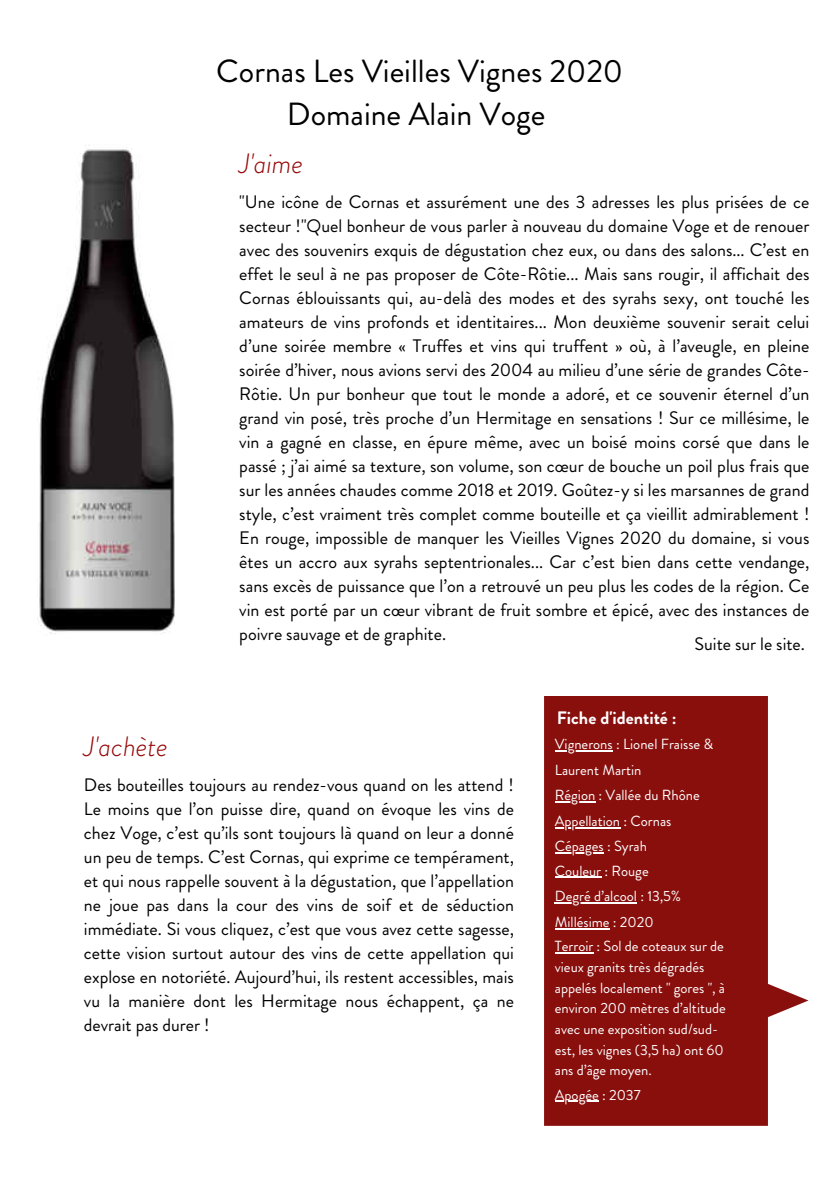
<style>
.page{position:relative;width:839px;height:1191px;background:#fff}
.page>*{position:absolute;margin:0;border:0;box-sizing:border-box;transform-origin:0 0}
.t1{font:32px/43.6px "Brandon Grotesque";color:#000;text-align:center}
.t2{font:italic 300 28px "Brandon Grotesque";color:#960607}
.t3{font:18px/24px "Brandon Grotesque";color:#000;text-align:justify}
.t4{font:700 18px "Brandon Grotesque";color:#fff}
.t5{font:14.6px/20.8px "Brandon Grotesque";color:#fff}
</style>
<div class="page">
<svg style="left:544px;top:696px;width:264px;height:430px;fill:#890f0d"></svg>
<img style="left:38px;top:145px;width:136px;height:489px">
<hr style="left:555px;top:750px;width:57px;height:1px;background:#fff">
<hr style="left:555px;top:801px;width:40px;height:2px;background:#fff">
<hr style="left:555px;top:827px;width:65px;height:1px;background:#fff">
<hr style="left:555px;top:877px;width:46px;height:1px;background:#fff">
<hr style="left:555px;top:903px;width:82px;height:1px;background:#fff">
<hr style="left:555px;top:928px;width:54px;height:1px;background:#fff">
<hr style="left:555px;top:853px;width:48px;height:1px;background:#fff">
<hr style="left:555px;top:952px;width:38px;height:1px;background:#fff">
<hr style="left:555px;top:1101px;width:43px;height:1px;background:#fff">
<h1 class="t1" style="left:216px;top:49px;width:408px">Cornas Les Vieilles Vignes 2020<br>Domaine Alain Voge</h1>
<h2 class="t2" style="left:239px;top:145px;width:65px">J'aime</h2>
<p class="t3" style="left:239px;top:190px;width:571px">"Une icône de Cornas et assurément une des 3 adresses les plus prisées de ce secteur !"Quel bonheur de vous parler à nouveau du domaine Voge et de renouer avec des souvenirs exquis de dégustation chez eux, ou dans des salons... C’est en effet le seul à ne pas proposer de Côte-Rôtie... Mais sans rougir, il affichait des Cornas éblouissants qui, au-delà des modes et des syrahs sexy, ont touché les amateurs de vins profonds et identitaires... Mon deuxième souvenir serait celui d’une soirée membre « Truffes et vins qui truffent » où, à l’aveugle, en pleine soirée d’hiver, nous avions servi des 2004 au milieu d’une série de grandes Côte-Rôtie. Un pur bonheur que tout le monde a adoré, et ce souvenir éternel d’un grand vin posé, très proche d’un Hermitage en sensations ! Sur ce millésime, le vin a gagné en classe, en épure même, avec un boisé moins corsé que dans le passé ; j’ai aimé sa texture, son volume, son cœur de bouche un poil plus frais que sur les années chaudes comme 2018 et 2019. Goûtez-y si les marsannes de grand style, c’est vraiment très complet comme bouteille et ça vieillit admirablement !<br>En rouge, impossible de manquer les Vieilles Vignes 2020 du domaine, si vous êtes un accro aux syrahs septentrionales... Car c’est bien dans cette vendange, sans excès de puissance que l’on a retrouvé un peu plus les codes de la région. Ce vin est porté par un cœur vibrant de fruit sombre et épicé, avec des instances de poivre sauvage et de graphite.</p>
<p class="t3" style="left:694px;top:632px;width:112px">Suite sur le site.</p>
<h2 class="t2" style="left:84px;top:727px;width:85px">J'achète</h2>
<p class="t3" style="left:84px;top:773px;width:431px">Des bouteilles toujours au rendez-vous quand on les attend !<br>Le moins que l’on puisse dire, quand on évoque les vins de chez Voge, c’est qu’ils sont toujours là quand on leur a donné un peu de temps. C’est Cornas, qui exprime ce tempérament, et qui nous rappelle souvent à la dégustation, que l’appellation ne joue pas dans la cour des vins de soif et de séduction immédiate. Si vous cliquez, c’est que vous avez cette sagesse, cette vision surtout autour des vins de cette appellation qui explose en notoriété. Aujourd’hui, ils restent accessibles, mais vu la manière dont les Hermitage nous échappent, ça ne devrait pas durer !</p>
<p class="t4" style="left:556px;top:705px;width:121px">Fiche d'identité :</p>
<p class="t5" style="left:555px;top:731px;width:160px;line-height:25.6px">Vignerons : Lionel Fraisse &amp;<br>Laurent Martin<br>Région : Vallée du Rhône<br>Appellation : Cornas</p>
<p class="t5" style="left:555px;top:858px;width:128px;line-height:25.6px">Couleur : Rouge<br>Degré d’alcool : 13,5%<br>Millésime : 2020</p>
<p class="t5" style="left:555px;top:836px;width:94px">Cépages : Syrah</p>
<p class="t5" style="left:555px;top:936px;width:173px">Terroir : Sol de coteaux sur de vieux granits très dégradés appelés localement " gores ", à environ 200 mètres d’altitude avec une exposition sud/sud&shy;est, les vignes (3,5 ha) ont 60 ans d’âge moyen.</p>
<p class="t5" style="left:555px;top:1084px;width:87px">Apogée : 2037</p>
</div>
